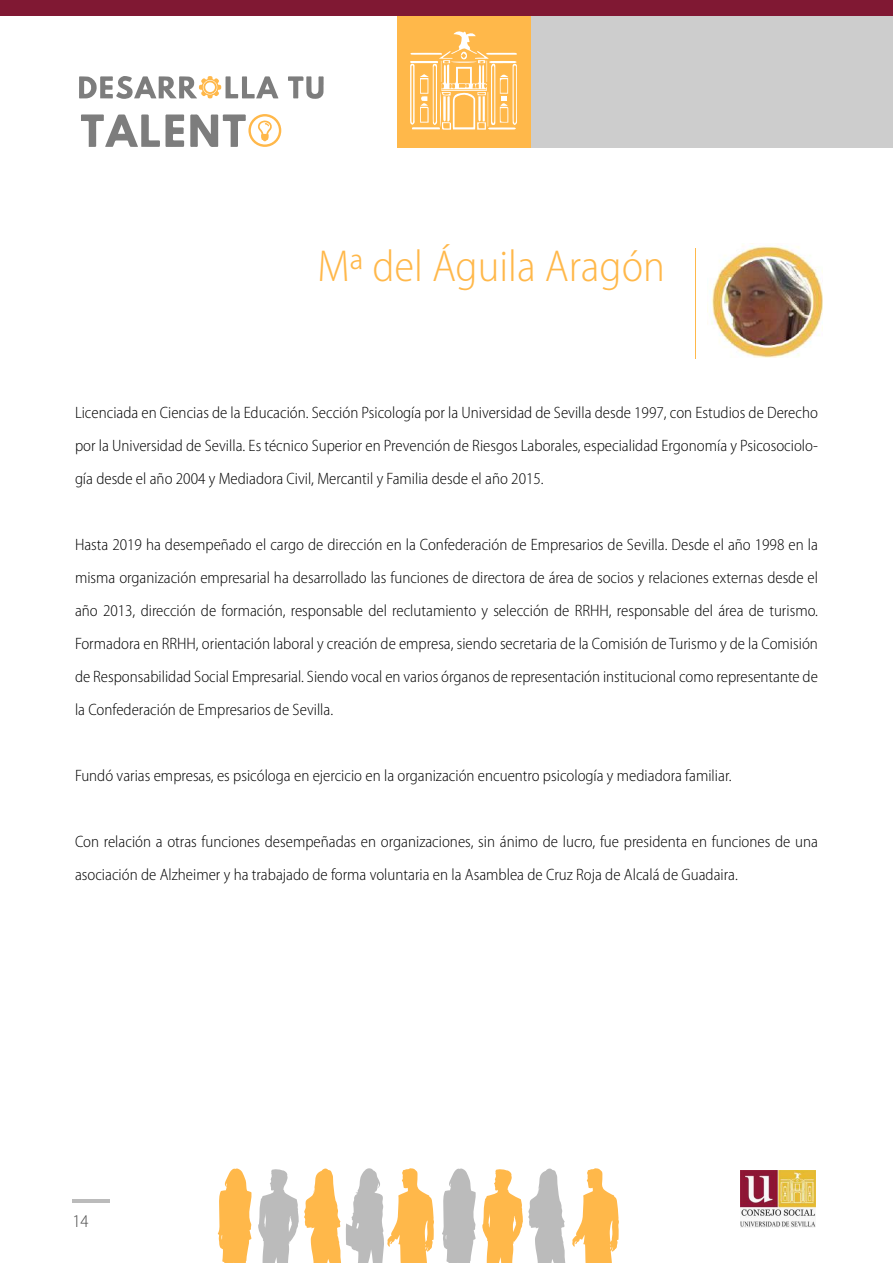
<style>
.page{position:relative;width:893px;height:1263px;background:#fff}
.page>*{position:absolute;margin:0;border:0;box-sizing:border-box;transform-origin:0 0}
.t1{font:300 semi-condensed 45px "Myriad Pro";color:#ffb84a}
.t2{font:300 semi-condensed 18px "Myriad Pro";color:#4c4c4c}
.t3{font:300 semi-condensed 16.5px/33px "Myriad Pro";color:#000;text-align:justify}
</style>
<div class="page">
<img style="left:707px;top:244px;width:115px;height:114px">
<div style="left:530px;top:0;width:363px;height:148px;background:#cdcdcd"></div>
<div style="left:397px;top:14px;width:133px;height:134px;background:#ffb84a"></div>
<svg style="left:288px;top:76px;width:36px;height:23px"></svg>
<svg style="left:81px;top:114px;width:103px;height:33px"></svg>
<svg style="left:79px;top:76px;width:199px;height:23px"></svg>
<svg style="left:190px;top:114px;width:91px;height:33px"></svg>
<svg style="left:410px;top:31px;width:107px;height:99px"></svg>
<hr style="left:72px;top:1199px;width:38px;height:4px;background:#bbb">
<img style="left:741px;top:1170px;width:74px;height:57px">
<svg style="left:218px;top:1168px;width:216px;height:95px"></svg>
<svg style="left:442px;top:1168px;width:177px;height:95px"></svg>
<hr style="left:695px;top:249px;width:1px;height:110px;background:#ffb84a">
<hr style="left:892px;top:0;width:1px;height:148px;background:#ffb84a">
<div style="left:0;top:0;width:893px;height:16px;background:#801833"></div>
<h1 class="t1" style="left:317px;top:242px;width:349px">Mª del Águila Aragón</h1>
<p class="t3" style="left:75px;top:396px;width:744px">Licenciada en Ciencias de la Educación. Sección Psicología por la Universidad de Sevilla desde 1997, con Estudios de Derecho por la Universidad de Sevilla. Es técnico Superior en Prevención de Riesgos Laborales, especialidad Ergonomía y Psicosociolo&shy;gía desde el año 2004 y Mediadora Civil, Mercantil y Familia desde el año 2015.</p>
<p class="t3" style="left:75px;top:528px;width:745px">Hasta 2019 ha desempeñado el cargo de dirección en la Confederación de Empresarios de Sevilla. Desde el año 1998 en la misma organización empresarial ha desarrollado las funciones de directora de área de socios y relaciones externas desde el año 2013, dirección de formación, responsable del reclutamiento y selección de RRHH, responsable del área de turismo.<br>Formadora en RRHH, orientación laboral y creación de empresa, siendo secretaria de la Comisión de Turismo y de la Comisión de Responsabilidad Social Empresarial. Siendo vocal en varios órganos de representación institucional como representante de la Confederación de Empresarios de Sevilla.</p>
<p class="t3" style="left:75px;top:759px;width:658px">Fundó varias empresas, es psicóloga en ejercicio en la organización encuentro psicología y mediadora familiar.</p>
<p class="t3" style="left:75px;top:825px;width:744px">Con relación a otras funciones desempeñadas en organizaciones, sin ánimo de lucro, fue presidenta en funciones de una asociación de Alzheimer y ha trabajado de forma voluntaria en la Asamblea de Cruz Roja de Alcalá de Guadaira.</p>
<p class="t2" style="left:72px;top:1212px;width:18px">14</p>
</div>
